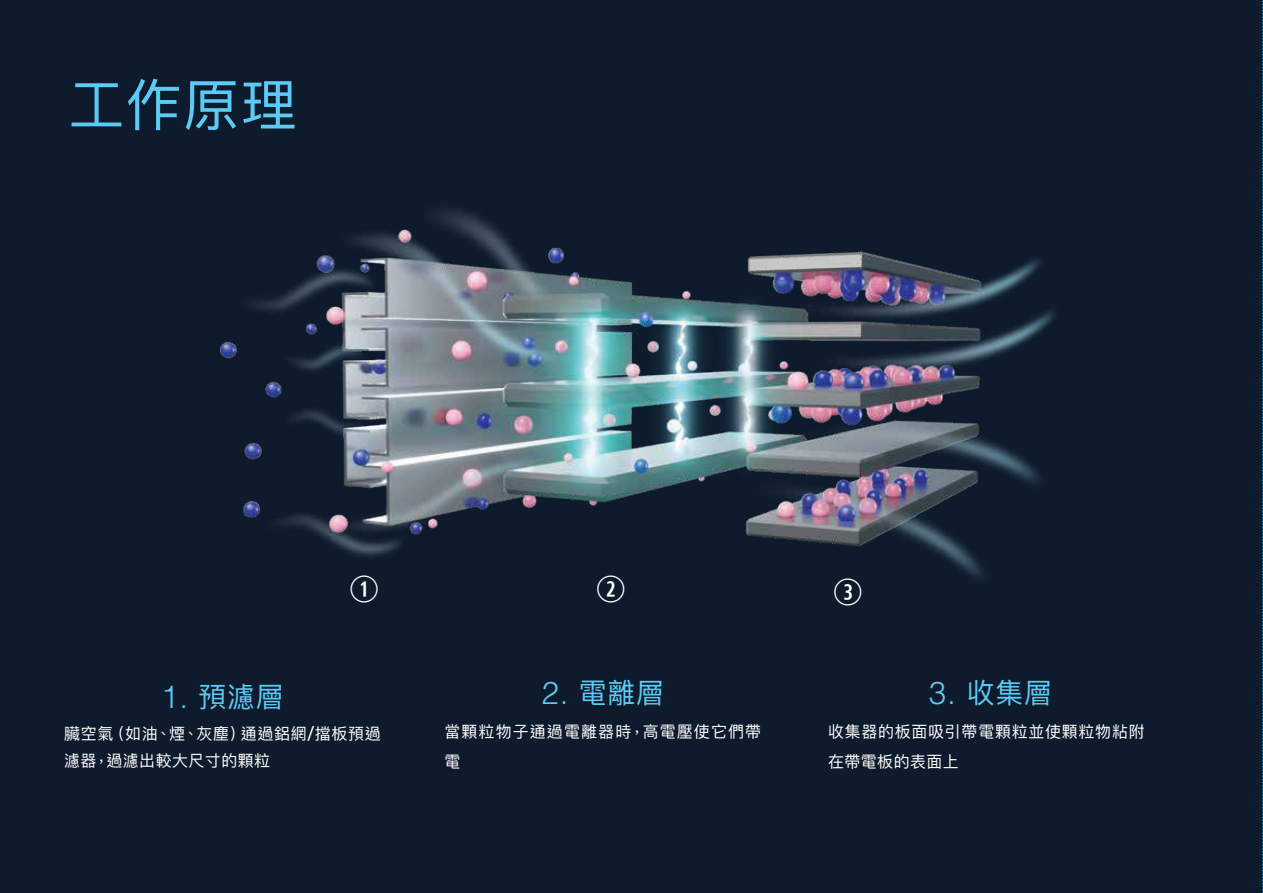
<style>
.page{position:relative;width:1263px;height:893px;background:#0e1b2c}
.page>*{position:absolute;margin:0;border:0;box-sizing:border-box;transform-origin:0 0}
.t1{font:63px "SF Pro Ping Fang HK";color:#5bcbf5}
.t2{font:36px "Combi Numerals";color:#fff}
.t3{font:31.5px "SF Pro Ping Fang HK";letter-spacing:.025em;color:#5bcbf5}
.t4{font:18px/27px "SF Pro Ping Fang HK";letter-spacing:.04em;color:#fff}
.t5{font:18px/30px "SF Pro Ping Fang HK";letter-spacing:.06em;color:#fff}
.s1{font-family:"Helvetica LT Std";font-weight:300}
.s2{font-family:"Adobe Heiti Std"}
</style>
<div class="page">
<svg style="left:1262px;top:0;width:1px;height:893px"></svg>
<img style="left:219px;top:208px;width:837px;height:371px">
<h1 class="t1" style="left:69px;top:74px;width:230px">工作原理</h1>
<h2 class="t2" style="left:350px;top:576px;width:31px">Q</h2>
<h2 class="t2" style="left:596px;top:576px;width:31px">W</h2>
<h2 class="t2" style="left:833px;top:578px;width:31px">E</h2>
<h3 class="t3" style="left:161px;top:681px;width:124px"><span class="s1">1.</span> 預濾層</h3>
<p class="t4" style="left:64px;top:720px;width:318px">臟空氣（如油、煙、灰塵）通過鋁網<span class="s2">/</span>擋板預過濾器，過濾出較大尺寸的顆粒</p>
<h3 class="t3" style="left:541px;top:677px;width:124px"><span class="s1">2.</span> 電離層</h3>
<p class="t5" style="left:444px;top:717px;width:318px">當顆粒物子通過電離器時，高電壓使它們帶電</p>
<h3 class="t3" style="left:929px;top:677px;width:125px"><span class="s1">3.</span> 收集層</h3>
<p class="t4" style="left:828px;top:717px;width:318px;line-height:30px">收集器的板面吸引帶電顆粒並使顆粒物粘附在帶電板的表面上</p>
</div>
